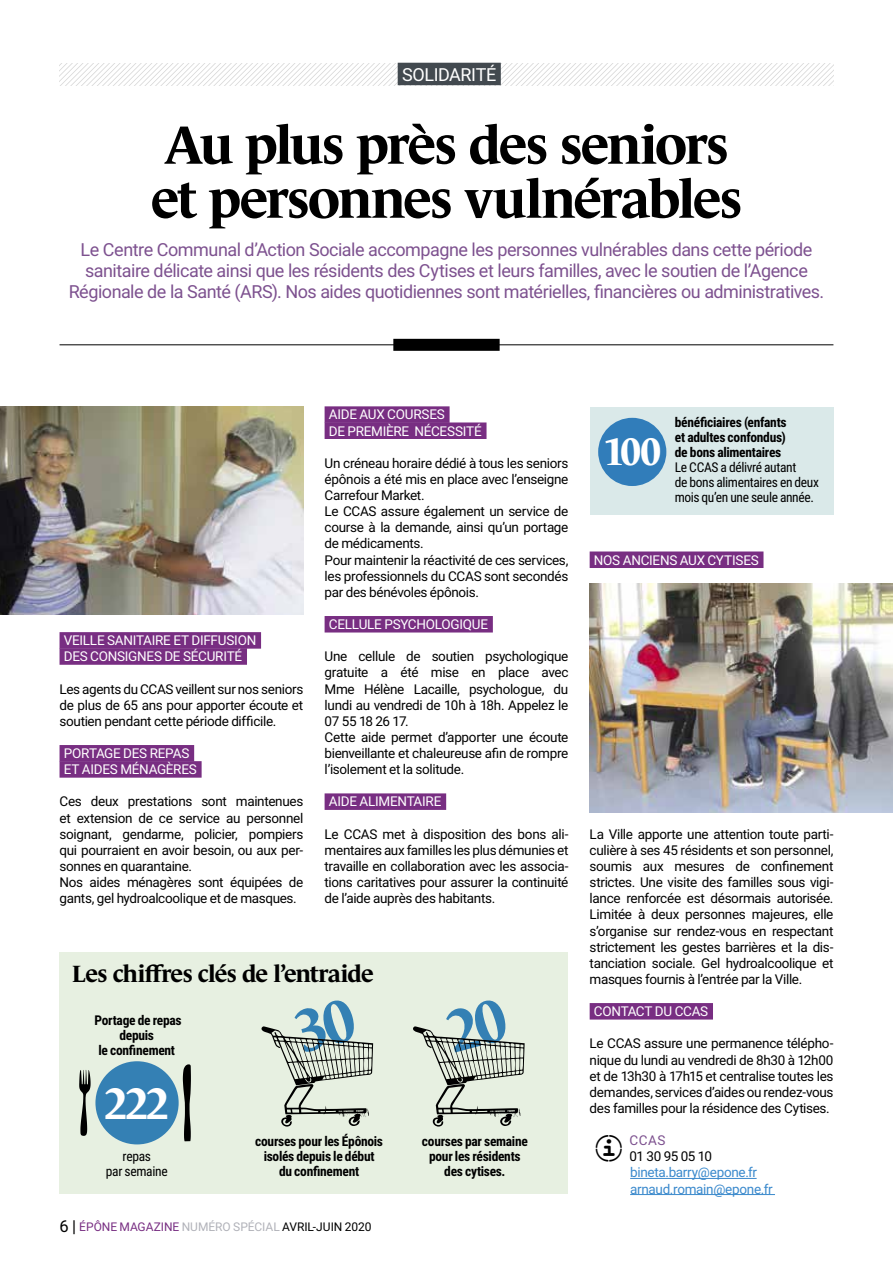
<style>
.page{position:relative;width:893px;height:1263px;background:#fff}
.page>*{position:absolute;margin:0;border:0;box-sizing:border-box;transform-origin:0 0}
.t1{font:700 54px/54px "Le Monde Journal Std";letter-spacing:-.035em;color:#000}
.t2{font:700 45px "Le Monde Journal Std";color:#fff}
.t3{font:700 39px "Le Monde Journal Std";color:#fff}
.t4{font:36.15px "Siruca Pictograms";color:#000}
.t5{font:700 24px "Le Monde Journal Std";letter-spacing:-.03em;color:#000}
.t6{font:18px/21px "Roboto";letter-spacing:-.03em;color:#7d518f;text-align:center}
.t7{font:18px "Roboto";letter-spacing:-.025em;color:#fff}
.t8{font:13.5px/16px "Roboto";letter-spacing:-.025em;color:#000;text-align:justify}
.t9{font:700 13.5px/15px "Roboto Condensed";letter-spacing:-.02em;color:#000;text-align:center}
.t10{font:13.5px/16px "Roboto";letter-spacing:-.02em;color:#fff}
.t11{font:13.5px/15px "Roboto Condensed";letter-spacing:-.025em;color:#000;text-align:center}
.t12{font:13.5px/16px "Roboto";letter-spacing:-.025em;color:#3a89cc}
.t13{font:13.5px "Roboto";color:#7d518f}
.t14{font:12px "Roboto";letter-spacing:-.005em;color:#782e82}
.t15{font:12px "Roboto";color:#000}
.s1{font-size:16.5px;color:#000}
.s2{color:#b1b2b9}
.s3{color:#000}
</style>
<div class="page">
<div style="left:60px;top:952px;width:508px;height:242px;background:#e7f0e1"></div>
<svg style="left:60px;top:64px;width:773px;height:21px"></svg>
<div style="left:398px;top:63px;width:103px;height:22px;background:#42494f"></div>
<div style="left:60px;top:632px;width:201px;height:17px;background:#782e82"></div>
<div style="left:60px;top:648px;width:187px;height:17px;background:#782e82"></div>
<div style="left:60px;top:745px;width:134px;height:16px;background:#782e82"></div>
<div style="left:60px;top:761px;width:142px;height:17px;background:#782e82"></div>
<div style="left:325px;top:406px;width:125px;height:17px;background:#782e82"></div>
<div style="left:325px;top:422px;width:161px;height:17px;background:#782e82"></div>
<div style="left:325px;top:616px;width:168px;height:16px;background:#782e82"></div>
<div style="left:325px;top:793px;width:121px;height:17px;background:#782e82"></div>
<hr style="left:60px;top:345px;width:773px;height:1px;background:#000">
<div style="left:393px;top:339px;width:107px;height:12px;background:#000"></div>
<svg style="left:183px;top:1064px;width:8px;height:77px"></svg>
<svg style="left:79px;top:1070px;width:12px;height:66px"></svg>
<div style="left:95px;top:1061px;width:84px;height:83px;background:#3480b4;border-radius:50%"></div>
<div style="left:590px;top:551px;width:173px;height:17px;background:#782e82"></div>
<div style="left:590px;top:1003px;width:123px;height:16px;background:#782e82"></div>
<hr style="left:630px;top:1178px;width:127px;height:1px;background:#3a89cc">
<hr style="left:630px;top:1194px;width:145px;height:1px;background:#3a89cc">
<div style="left:590px;top:407px;width:243px;height:108px;background:#dae9e9"></div>
<div style="left:598px;top:418px;width:68px;height:68px;background:#317dba;border-radius:50%"></div>
<img style="left:590px;top:584px;width:303px;height:229px">
<img style="left:0;top:406px;width:303px;height:208px">
<svg style="left:261px;top:1026px;width:112px;height:100px"></svg>
<svg style="left:413px;top:1026px;width:112px;height:100px"></svg>
<h3 class="t7" style="left:402px;top:62px;width:96px">SOLIDARITÉ</h3>
<h1 class="t1" style="left:151px;top:118px;width:593px">Au plus près des seniors et personnes vulnérables</h1>
<p class="t6" style="left:69px;top:238px;width:757px">Le Centre Communal d’Action Sociale accompagne les personnes vulnérables dans cette période sanitaire délicate ainsi que les résidents des Cytises et leurs familles, avec le soutien de l’Agence<br>Régionale de la Santé (ARS). Nos aides quotidiennes sont matérielles, financières ou administratives.</p>
<p class="t10" style="left:64px;top:632px;width:194px">VEILLE SANITAIRE ET DIFFUSION<br>DES CONSIGNES DE SÉCURITÉ</p>
<p class="t8" style="left:60px;top:680px;width:245px">Les agents du CCAS veillent sur nos seniors de plus de 65 ans pour apporter écoute et soutien pendant cette période difficile.</p>
<p class="t10" style="left:64px;top:745px;width:135px">PORTAGE DES REPAS<br>ET AIDES MÉNAGÈRES</p>
<p class="t8" style="left:60px;top:793px;width:245px;text-align:left">Ces deux prestations sont maintenues et extension de ce service au personnel soignant, gendarme, policier, pompiers qui pourraient en avoir besoin, ou aux per&shy;sonnes en quarantaine.<br>Nos aides ménagères sont équipées de gants, gel hydroalcoolique et de masques.</p>
<p class="t10" style="left:329px;top:406px;width:154px">AIDE AUX COURSES<br>DE PREMIÈRE NÉCESSITÉ</p>
<p class="t8" style="left:325px;top:454px;width:245px;text-align:left">Un créneau horaire dédié à tous les seniors épônois a été mis en place avec l’enseigne Carrefour Market.<br>Le CCAS assure également un service de course à la demande, ainsi qu’un portage de médicaments.<br>Pour maintenir la réactivité de ces services, les professionnels du CCAS sont secondés par des bénévoles épônois.</p>
<p class="t10" style="left:329px;top:616px;width:161px">CELLULE PSYCHOLOGIQUE</p>
<p class="t8" style="left:325px;top:648px;width:245px;text-align:left">Une cellule de soutien psychologique gratuite a été mise en place avec Mme Hélène Lacaille, psychologue, du lundi au vendredi de 10h à 18h. Appelez le 07 55 18 26 17.<br>Cette aide permet d’apporter une écoute bienveillante et chaleureuse afin de rompre l’isolement et la solitude.</p>
<p class="t10" style="left:329px;top:793px;width:114px">AIDE ALIMENTAIRE</p>
<p class="t8" style="left:325px;top:825px;width:245px">Le CCAS met à disposition des bons ali&shy;mentaires aux familles les plus démunies et travaille en collaboration avec les associa&shy;tions caritatives pour assurer la continuité de l’aide auprès des habitants.</p>
<h3 class="t5" style="left:72px;top:960px;width:303px">Les chiffres clés de l’entraide</h3>
<p class="t9" style="left:95px;top:1012px;width:89px">Portage de repas depuis<br>le confinement</p>
<h2 class="t2" style="left:104px;top:1078px;width:66px">222</h2>
<p class="t11" style="left:106px;top:1148px;width:63px">repas<br>par semaine</p>
<p class="t9" style="left:255px;top:1133px;width:129px">courses pour les Épônois isolés depuis le début<br>du confinement</p>
<p class="t9" style="left:422px;top:1133px;width:107px">courses par semaine pour les résidents des cytises.</p>
<p class="t14" style="left:60px;top:1219px;width:271px"><span class="s1">6 |</span> ÉPÔNE MAGAZINE <span class="s2">NUMÉRO SPÉCIAL</span> <span class="s3">avril-juin</span></p>
<p class="t15" style="left:345px;top:1219px;width:28px">2020</p>
<h3 class="t3" style="left:604px;top:430px;width:59px">100</h3>
<p class="t9" style="left:675px;top:414px;width:113px;text-align:justify">bénéficiaires (enfants et adultes confondus) de bons alimentaires</p>
<p class="t11" style="left:675px;top:459px;width:146px;text-align:left">Le CCAS a délivré autant<br>de bons alimentaires en deux mois qu’en une seule année.</p>
<p class="t10" style="left:594px;top:551px;width:166px">NOS ANCIENS AUX CYTISES</p>
<p class="t8" style="left:590px;top:825px;width:245px">La Ville apporte une attention toute parti&shy;culière à ses 45 résidents et son personnel, soumis aux mesures de confinement strictes. Une visite des familles sous vigi&shy;lance renforcée est désormais autorisée.<br>Limitée à deux personnes majeures, elle s’organise sur rendez-vous en respectant strictement les gestes barrières et la dis&shy;tanciation sociale. Gel hydroalcoolique et masques fournis à l’entrée par la Ville.</p>
<p class="t10" style="left:594px;top:1003px;width:116px">CONTACT DU CCAS</p>
<p class="t8" style="left:590px;top:1035px;width:245px">Le CCAS assure une permanence télépho&shy;nique du lundi au vendredi de 8h30 à 12h00 et de 13h30 à 17h15 et centralise toutes les demandes, services d’aides ou rendez-vous des familles pour la résidence des Cytises.</p>
<h3 class="t4" style="left:590px;top:1131px;width:40px">!</h3>
<p class="t13" style="left:629px;top:1131px;width:38px">CCAS</p>
<p class="t8" style="left:629px;top:1148px;width:84px">01 30 95 05 10</p>
<p class="t12" style="left:630px;top:1164px;width:144px">bineta.barry@epone.fr arnaud.romain@epone.fr</p>
</div>
